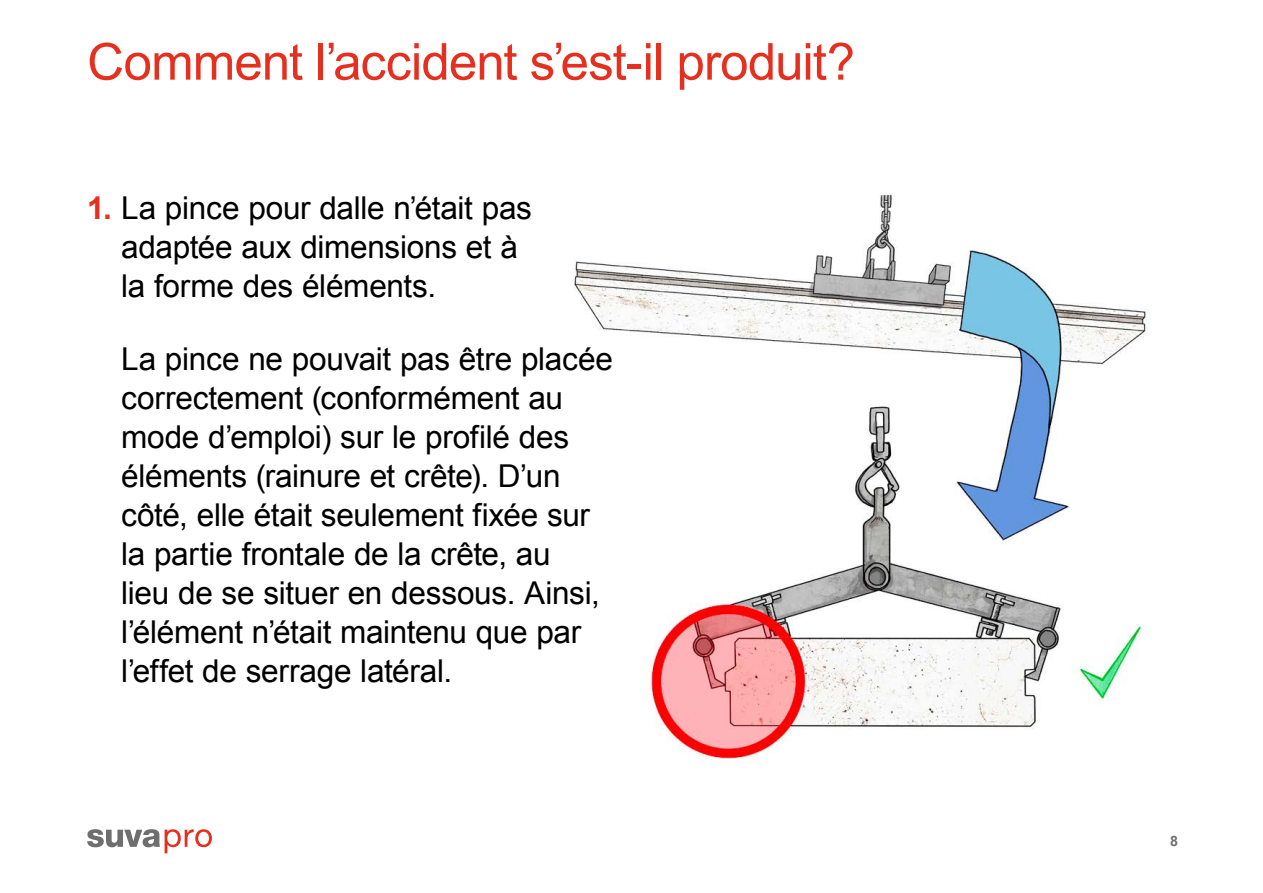
<style>
.page{position:relative;width:1263px;height:893px;background:#fff}
.page>*{position:absolute;margin:0;border:0;box-sizing:border-box;transform-origin:0 0}
.t1{font:51px "Arial";letter-spacing:-.02em;color:#e6301f}
.t2{font:31.5px/39px "Arial";letter-spacing:-.01em;color:#000}
.t3{font:700 14.25px "Arial";color:#6e6e6e}
.s1{font-weight:700;color:#e6301f}
</style>
<div class="page">
<svg style="left:87px;top:829px;width:125px;height:24px"></svg>
<img style="left:574px;top:194px;width:574px;height:569px">
<h1 class="t1" style="left:87px;top:28px;width:769px">Comment l’accident s’est-il produit?</h1>
<p class="t2" style="left:121px;top:188px;width:412px;text-indent:-34px"><span class="s1">1.</span> La pince pour dalle n’était pas adaptée aux dimensions et à la forme des éléments.</p>
<p class="t2" style="left:121px;top:339px;width:493px">La pince ne pouvait pas être placée correctement (conformément au mode d’emploi) sur le profilé des éléments (rainure et crête). D’un côté, elle était seulement fixée sur la partie frontale de la crête, au<br>lieu de se situer en dessous. Ainsi, l’élément n’était maintenu que par l’effet de serrage latéral.</p>
<p class="t3" style="left:1170px;top:832px;width:9px">8</p>
</div>
